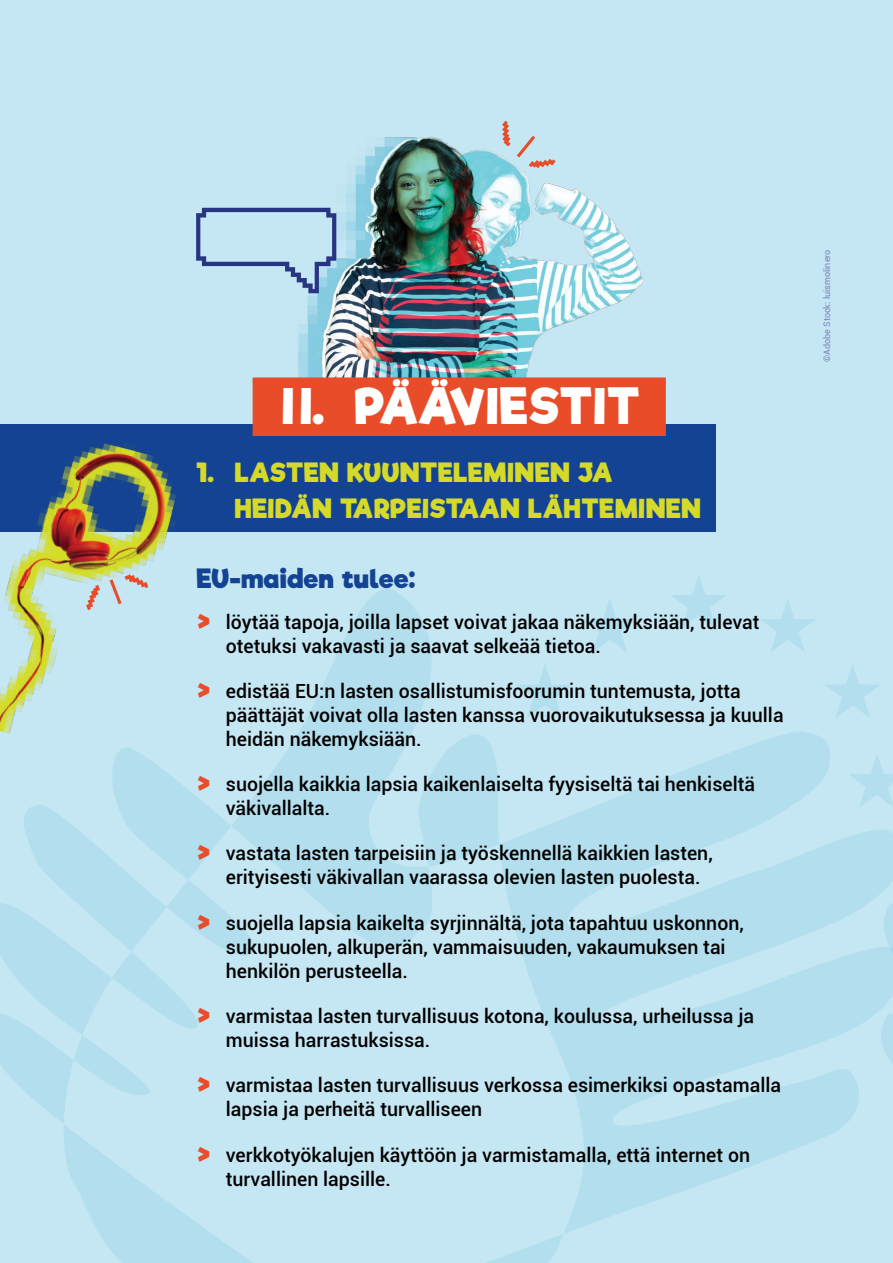
<style>
.page{position:relative;width:893px;height:1263px;background:#c5e6f3}
.page>*{position:absolute;margin:0;border:0;box-sizing:border-box;transform-origin:0 0}
.t1{font:700 48px "Riffic";color:#fff}
.t2{font:700 25.5px/36px "Riffic";color:#d5da2a}
.t3{font:700 25.5px "Riffic";letter-spacing:-.015em;color:#134392}
.t4{font:500 19.5px/24px "Roboto";color:#000}
.image_copyright{font:9px "Roboto";color:#7883bd}
.s1{font-family:"Riffic";font-weight:700;font-size:27px;color:#e94c28}
</style>
<div class="page">
<svg style="left:302px;top:589px;width:130px;height:138px;fill:#b2deed"></svg>
<svg style="left:564px;top:808px;width:329px;height:425px;fill:#b2deed"></svg>
<svg style="left:0;top:727px;width:564px;height:536px"></svg>
<svg style="left:516px;top:575px;width:377px;height:233px"></svg>
<svg style="left:875px;top:883px;width:18px;height:241px"></svg>
<div style="left:0;top:424px;width:715px;height:107px;background:#134392"></div>
<img style="left:294px;top:135px;width:349px;height:242px">
<div style="left:253px;top:377px;width:413px;height:59px;background:#e94c28"></div>
<svg style="left:196px;top:208px;width:140px;height:85px"></svg>
<svg style="left:502px;top:121px;width:9px;height:25px"></svg>
<svg style="left:517px;top:136px;width:39px;height:32px"></svg>
<img style="left:0;top:443px;width:217px;height:324px">
<p class="t1" style="left:281px;top:377px;width:360px">II. PÄÄVIESTIT</p>
<p class="t2" style="left:234px;top:454px;width:468px;text-indent:-38px">1. LASTEN KUUNTELEMINEN JA<br>HEIDÄN TARPEISTAAN LÄHTEMINEN</p>
<p class="t3" style="left:196px;top:562px;width:221px">EU-maiden tulee:</p>
<p class="t4" style="left:226px;top:609px;width:535px;text-indent:-30px"><span class="s1">&gt;</span> löytää tapoja, joilla lapset voivat jakaa näkemyksiään, tulevat otetuksi vakavasti ja saavat selkeää tietoa.</p>
<p class="t4" style="left:226px;top:678px;width:559px;text-indent:-30px"><span class="s1">&gt;</span> edistää EU:n lasten osallistumisfoorumin tuntemusta, jotta päättäjät voivat olla lasten kanssa vuorovaikutuksessa ja kuulla heidän näkemyksiään.</p>
<p class="t4" style="left:226px;top:771px;width:531px;text-indent:-30px"><span class="s1">&gt;</span> suojella kaikkia lapsia kaikenlaiselta fyysiseltä tai henkiseltä väkivallalta.</p>
<p class="t4" style="left:226px;top:841px;width:488px;text-indent:-30px"><span class="s1">&gt;</span> vastata lasten tarpeisiin ja työskennellä kaikkien lasten, erityisesti väkivallan vaarassa olevien lasten puolesta.</p>
<p class="t4" style="left:226px;top:910px;width:519px;text-indent:-30px"><span class="s1">&gt;</span> suojella lapsia kaikelta syrjinnältä, jota tapahtuu uskonnon, sukupuolen, alkuperän, vammaisuuden, vakaumuksen tai henkilön perusteella.</p>
<p class="t4" style="left:226px;top:1003px;width:530px;text-indent:-30px"><span class="s1">&gt;</span> varmistaa lasten turvallisuus kotona, koulussa, urheilussa ja muissa harrastuksissa.</p>
<p class="t4" style="left:226px;top:1072px;width:557px;text-indent:-30px"><span class="s1">&gt;</span> varmistaa lasten turvallisuus verkossa esimerkiksi opastamalla lapsia ja perheitä turvalliseen</p>
<p class="t4" style="left:226px;top:1142px;width:526px;text-indent:-30px"><span class="s1">&gt;</span> verkkotyökalujen käyttöön ja varmistamalla, että internet on turvallinen lapsille.</p>
<p class="image_copyright" style="left:821px;top:362px;width:114px;rotate:-90deg">©Adobe Stock: luismolinero</p>
</div>
